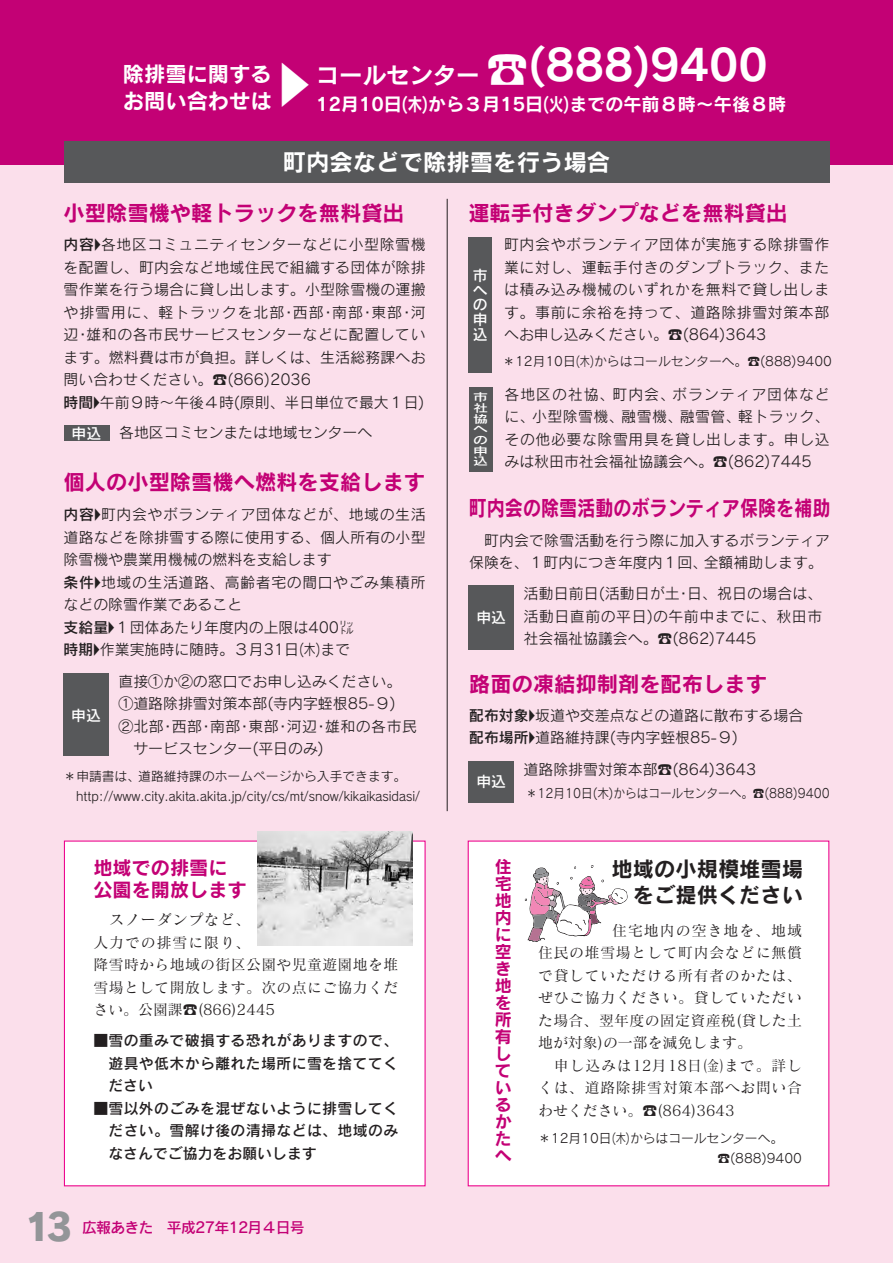
<style>
.page{position:relative;width:893px;height:1263px;background:#fff}
.page>*{position:absolute;margin:0;border:0;box-sizing:border-box;transform-origin:0 0}
.t1{font:42.45px "Rodin CID B";color:#fff}
.t2{font:42.45px "Osaka";color:#fff}
.t3{font:37.2px "Rodin CID EB";color:#939598}
.t4{font:23.4px "Rodin CID B";color:#fff}
.t5{font:21.3px "Rodin CID B";color:#c30175}
.t6{font:21.3px "Rodin CID B";color:#c30175;scale:.85 1}
.t7{font:21.3px/25.5px "Rodin CID B";color:#231f20;text-align:right}
.t8{font:21.3px/27px "Rodin CID B";color:#fff}
.t9{font:19.2px/22.5px "Rodin CID B";color:#c30175}
.t10{font:18px "Rodin CID B";color:#fff}
.t11{font:16.95px/17px "Rodin CID B";color:#c30175;text-align:justify}
.t12{font:14.85px/22.5px "Rodin CID M";letter-spacing:.01em;color:#231f20}
.t13{font:14.85px/22.5px "Matisse CID M";letter-spacing:.025em;color:#231f20;text-align:justify}
.t14{font:14.85px/22.5px "Rodin CID DB";letter-spacing:.025em;color:#231f20;text-align:justify}
.t15{font:14.85px/22.5px "Rodin CID M";letter-spacing:.04em;color:#231f20}
.t16{font:14.85px "Rodin CID M";letter-spacing:.035em;color:#231f20}
.t17{font:14.85px "Rodin CID M";letter-spacing:.065em;color:#231f20}
.t18{font:14.85px "Rodin CID DB";letter-spacing:-.05em;color:#c30175}
.t19{font:14.85px/14.9px "Rodin CID DB";color:#fff;text-align:justify}
.t20{font:12.75px/19.5px "Rodin CID M";color:#231f20}
.t21{font:12.75px "Rodin CID M";color:#231f20;scale:.91 1}
.t22{font:10.65px/10.6px "Rodin CID DB";color:#fff;text-align:justify;scale:1.39 1}
.s1{font-family:"Rodin CID B"}
.s2{font-family:"Rodin CID DB"}
.s3{font-family:"Osaka"}
</style>
<div class="page">
<div style="left:0;top:0;width:892px;height:1263px;background:#fbdfeb"></div>
<div style="left:0;top:0;width:892px;height:165px;background:#c30175"></div>
<div style="left:64px;top:142px;width:765px;height:41px;background:#57585a"></div>
<div style="left:64px;top:425px;width:45px;height:16px;background:#57585a"></div>
<hr style="left:447px;top:199px;width:1px;height:612px;background:#231f20">
<div style="left:64px;top:674px;width:45px;height:82px;background:#57585a"></div>
<div style="left:468px;top:237px;width:24px;height:135px;background:#57585a"></div>
<div style="left:469px;top:387px;width:23px;height:85px;background:#57585a"></div>
<div style="left:469px;top:585px;width:45px;height:65px;background:#57585a"></div>
<div style="left:469px;top:761px;width:45px;height:41px;background:#57585a"></div>
<div style="left:468px;top:842px;width:360px;height:343px;background:#fff"></div>
<div style="left:65px;top:842px;width:359px;height:343px;background:#fff"></div>
<img style="left:257px;top:831px;width:156px;height:114px">
<svg style="left:525px;top:865px;width:102px;height:77px"></svg>
<h3 class="t8" style="left:123px;top:63px;width:150px">除排雪に関するお問い合わせは</h3>
<h3 class="t4" style="left:316px;top:66px;width:165px">コールセンター</h3>
<h1 class="t2" style="left:486px;top:46px;width:61px">☎<span class="s1">(</span></h1>
<h1 class="t1" style="left:545px;top:49px;width:224px">888)9400</h1>
<p class="t10" style="left:316px;top:97px;width:472px">12月10日木( )から３月15日火( )までの午前８時～午後８時</p>
<h3 class="t4" style="left:283px;top:154px;width:329px">町内会などで除排雪を行う場合</h3>
<h3 class="t5" style="left:64px;top:205px;width:342px">小型除雪機や軽トラックを無料貸出</h3>
<p class="t12" style="left:64px;top:235px;width:363px"><span class="s2">内容</span>◆各地区コミュニティセンターなどに小型除雪機を配置し、町内会など地域住民で組織する団体が除排雪作業を行う場合に貸し出します。小型除雪機の運搬や排雪用に、軽トラックを北部･西部･南部･東部河･辺･雄和の各市民サービスセンターなどに配置しています。燃料費は市が負担。詳しくは、生活総務課へお問い合わせください。<span class="s3">☎</span>)866(2036<br><span class="s2">時間</span>◆午前９時～午後４時(原則、半日単位で最大１日(</p>
<p class="t12" style="left:119px;top:424px;width:254px">各地区コミセンまたは地域センターへ</p>
<p class="t19" style="left:72px;top:428px;width:31px">申込</p>
<h3 class="t5" style="left:64px;top:474px;width:363px">個人の小型除雪機へ燃料を支給します</h3>
<p class="t12" style="left:64px;top:505px;width:363px"><span class="s2">内容</span>◆町内会やボランティア団体などが、地域の生活道路などを除排雪する際に使用する、個人所有の小型除雪機や農業用機械の燃料を支給します<br><span class="s2">条件</span>◆地域の生活道路、高齢者宅の間口やごみ集積所などの除雪作業であること<br><span class="s2">支給量</span>◆１団体あたり年度内の上限は400㍑<br><span class="s2">時期</span>◆作業実施時に随時。３月31日木( )まで</p>
<p class="t12" style="left:118px;top:672px;width:284px">直接①か②の窓口でお申し込みください。</p>
<p class="t12" style="left:118px;top:694px;width:279px">①道路除排雪対策本部(寺内字蛭根85-９(</p>
<p class="t16" style="left:118px;top:720px;width:300px">②北部･西部･南部･東部･河辺･雄和の各市民</p>
<p class="t12" style="left:133px;top:739px;width:192px">サービスセンター(平日のみ(</p>
<p class="t20" style="left:138px;top:769px;width:269px">道路維持課のホームページから入手できます。</p>
<p class="t19" style="left:71px;top:710px;width:31px">申込</p>
<p class="t20" style="left:76px;top:769px;width:345px;text-indent:-13px">＊申請書は、<br>http://www.city.akita.akita j p. /city/cs/mt/snow/kikaikasidasi/</p>
<p class="t9" style="left:93px;top:859px;width:155px">地域での排雪に公園を開放します</p>
<p class="t13" style="left:93px;top:910px;width:306px;text-align:left;text-indent:16px">スノーダンプなど、<br>人力での排雪に限り、<br>降雪時から地域の街区公園や児童遊園地を堆雪場として開放します。次の点にご協力ください。公園課<span class="s3">☎</span>)866(2445</p>
<p class="t14" style="left:108px;top:1031px;width:291px;text-indent:-15px">■雪の重みで破損する恐れがありますので、遊具や低木から離れた場所に雪を捨ててください</p>
<p class="t14" style="left:108px;top:1099px;width:291px;text-indent:-15px">■雪以外のごみを混ぜないように排雪してください。雪解け後の清掃などは、地域のみなさんでご協力をお願いします</p>
<h2 class="t3" style="left:25px;top:1213px;width:49px">13</h2>
<p class="t18" style="left:82px;top:1222px;width:224px">広報あきた　平成27年12月４日号</p>
<h3 class="t5" style="left:468px;top:205px;width:320px">運転手付きダンプなどを無料貸出</h3>
<p class="t12" style="left:504px;top:235px;width:327px;text-align:justify">町内会やボランティア団体が実施する除排雪作業に対し、運転手付きのダンプトラック、または積み込み機械のいずれかを無料で貸し出します。事前に余裕を持って、道路除排雪対策本部へお申し込みください。<span class="s3">☎</span>)864(3643</p>
<p class="t20" style="left:502px;top:353px;width:331px">＊12月10日木( )からはコールセンターへ。<span class="s3">☎</span>)888(9400</p>
<p class="t19" style="left:472px;top:270px;width:16px">市への申込</p>
<p class="t17" style="left:672px;top:389px;width:159px">ボランティア団体など</p>
<p class="t17" style="left:504px;top:389px;width:172px">各地区の社協、町内会、</p>
<p class="t22" style="left:473px;top:393px;width:12px">市社協への申込</p>
<h3 class="t6" style="left:469px;top:499px;width:427px">町内会の除雪活動のボランティア保険を補助</h3>
<p class="t12" style="left:703px;top:531px;width:127px;text-indent:-219px">町内会で除雪活動を行う際に加入するボランティア全額補助します。</p>
<p class="t12" style="left:532px;top:408px;width:93px">小型除雪機、</p>
<p class="t12" style="left:621px;top:408px;width:62px">融雪機、</p>
<p class="t12" style="left:679px;top:408px;width:62px">融雪管、</p>
<p class="t12" style="left:738px;top:408px;width:93px">軽トラック、</p>
<p class="t15" style="left:504px;top:408px;width:327px">に、<br>その他必要な除雪用具を貸し出します。申し込みは秋田市社会福祉協議会へ。<span class="s3">☎</span>)862(7445</p>
<p class="t12" style="left:469px;top:554px;width:240px">保険を、１町内につき年度内１回、</p>
<p class="t12" style="left:523px;top:585px;width:300px;text-align:justify">活動日前日(活動日が土日･ 、祝日の場合は、活動日直前の平日)の午前中までに、秋田市社会福祉協議会へ。<span class="s3">☎</span>)862(7445</p>
<h3 class="t5" style="left:469px;top:676px;width:299px">路面の凍結抑制剤を配布します</h3>
<p class="t12" style="left:469px;top:706px;width:335px"><span class="s2">配布対象</span>◆坂道や交差点などの道路に散布する場合<span class="s2">配布場所</span>◆道路維持課(寺内字蛭根85-９(</p>
<p class="t12" style="left:523px;top:761px;width:234px">道路除排雪対策本部<span class="s3">☎</span>)864(3643</p>
<p class="t19" style="left:476px;top:776px;width:31px">申込</p>
<p class="t21" style="left:526px;top:789px;width:336px">＊12月10日木( )からはコールセンターへ。<span class="s3">☎</span>)888(9400</p>
<p class="t19" style="left:476px;top:612px;width:31px">申込</p>
<p class="t11" style="left:494px;top:860px;width:19px">住宅地内に空き地を所有しているかたへ</p>
<h3 class="t7" style="left:611px;top:860px;width:193px">地域の小規模堆雪場をご提供ください</h3>
<p class="t13" style="left:538px;top:921px;width:265px;text-indent:74px">住宅地内の空き地を、地域住民の堆雪場として町内会などに無償で貸していただける所有者のかたは、ぜひご協力ください。貸していただいた場合、翌年度の固定資産税(貸した土地が対象)の一部を減免します。</p>
<p class="t13" style="left:538px;top:1056px;width:265px;text-indent:16px">申し込みは12月18日金( )まで。詳しくは、道路除排雪対策本部へお問い合わせください。<span class="s3">☎</span>)864(3643</p>
<p class="t20" style="left:717px;top:1130px;width:86px;text-indent:-179px">＊12月10日木( )からはコールセンターへ。<span class="s3">☎</span>)888(9400</p>
</div>
